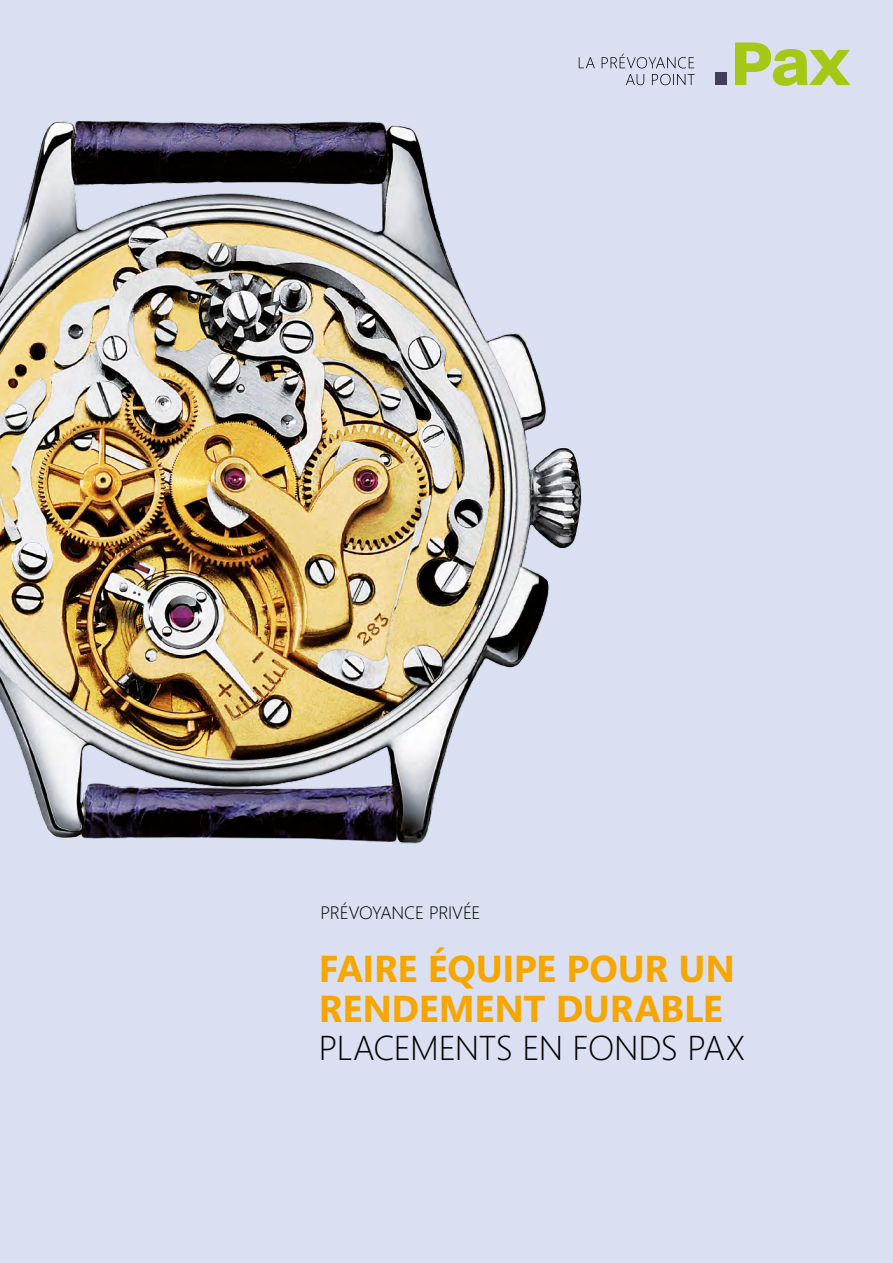
<style>
.page{position:relative;width:893px;height:1263px;background:#dae0f1}
.page>*{position:absolute;margin:0;border:0;box-sizing:border-box;transform-origin:0 0}
.t1{font:700 37.5px/40.5px "Segoe";letter-spacing:-.01em;color:#f7a600}
.t2{font:300 34.5px "Segoe";letter-spacing:-.02em;color:#000}
.t3{font:300 18px "Segoe";letter-spacing:-.015em;color:#000}
</style>
<div class="page">
<svg style="left:735px;top:43px;width:115px;height:43px"></svg>
<div style="left:715px;top:73px;width:12px;height:12px;background:#443b5e"></div>
<svg style="left:626px;top:74px;width:69px;height:11px"></svg>
<svg style="left:579px;top:54px;width:115px;height:14px"></svg>
<img style="left:0;top:121px;width:582px;height:723px">
<p class="t3" style="left:321px;top:902px;width:162px">PRÉVOYANCE PRIVÉE</p>
<p class="t1" style="left:319px;top:947px;width:418px">FAIRE ÉQUIPE POUR UN<br>RENDEMENT DURABLE</p>
<p class="t2" style="left:319px;top:1028px;width:428px">PLACEMENTS EN FONDS PAX</p>
</div>
